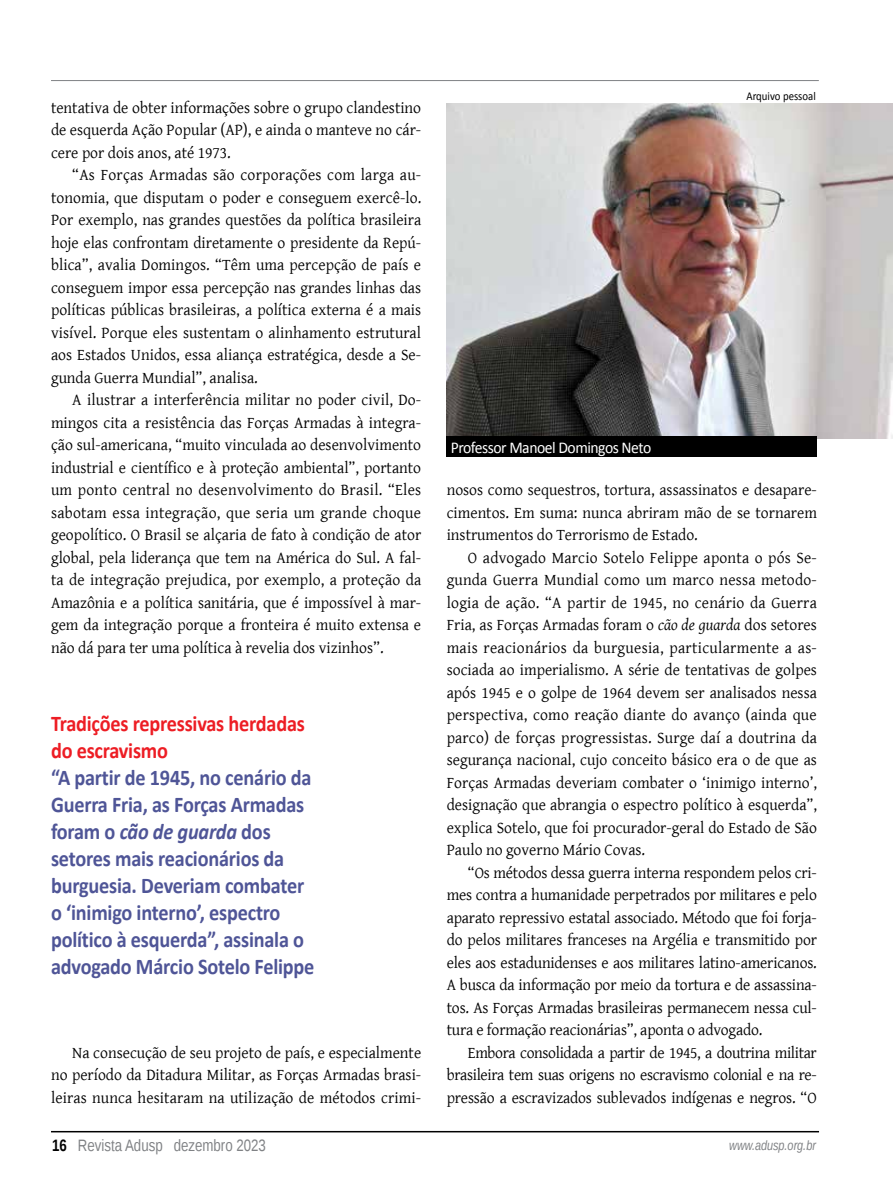
<style>
.page{position:relative;width:893px;height:1191px;background:#fff}
.page>*{position:absolute;margin:0;border:0;box-sizing:border-box;transform-origin:0 0}
.t1{font:700 22.5px/27px "Calibri";letter-spacing:-.01em;color:#4f5597;scale:.9 1}
.t2{font:700 22.5px/27px "Calibri";letter-spacing:-.01em;color:#ed1d24;scale:.9 1}
.t3{font:16.5px/22.5px "Gentium Basic";color:#000;text-align:justify;scale:.95 1}
.t4{font:16.5px "Calibri";letter-spacing:-.03em;color:#fff;scale:.95 1}
.t5{font:16.5px "Liberation Sans Narrow";color:#808285}
.t6{font:italic 13.5px "Liberation Sans Narrow";color:#808285}
.t7{font:12px "Calibri";color:#000;scale:.9 1}
.s1{font-style:italic}
.s2{font-weight:700;color:#000}
</style>
<div class="page">
<hr style="left:51px;top:1131px;width:768px;height:1px;background:#000">
<hr style="left:51px;top:80px;width:768px;height:1px;background:#808285">
<img style="left:447px;top:103px;width:446px;height:335px">
<div style="left:446px;top:436px;width:371px;height:21px;background:#000"></div>
<p class="t3" style="left:51px;top:95px;width:391px">tentativa de obter informações sobre o grupo clandestino de esquerda Ação Popular (AP), e ainda o manteve no cár&shy;cere por dois anos, até 1973.</p>
<p class="t3" style="left:51px;top:163px;width:391px;text-indent:21px">“As Forças Armadas são corporações com larga au&shy;tonomia, que disputam o poder e conseguem exercê-lo.<br>Por exemplo, nas grandes questões da política brasileira hoje elas confrontam diretamente o presidente da Repú&shy;blica”, avalia Domingos. “Têm uma percepção de país e conseguem impor essa percepção nas grandes linhas das políticas públicas brasileiras, a política externa é a mais visível. Porque eles sustentam o alinhamento estrutural aos Estados Unidos, essa aliança estratégica, desde a Se&shy;gunda Guerra Mundial”, analisa.</p>
<p class="t3" style="left:51px;top:388px;width:391px;text-indent:21px">A ilustrar a interferência militar no poder civil, Do&shy;mingos cita a resistência das Forças Armadas à integra&shy;ção sul-americana, “muito vinculada ao desenvolvimento industrial e científico e à proteção ambiental”, portanto um ponto central no desenvolvimento do Brasil. “Eles sabotam essa integração, que seria um grande choque geopolítico. O Brasil se alçaria de fato à condição de ator global, pela liderança que tem na América do Sul. A fal&shy;ta de integração prejudica, por exemplo, a proteção da Amazônia e a política sanitária, que é impossível à mar&shy;gem da integração porque a fronteira é muito extensa e não dá para ter uma política à revelia dos vizinhos”.</p>
<h1 class="t2" style="left:51px;top:710px;width:284px">Tradições repressivas herdadas do escravismo</h1>
<p class="t1" style="left:51px;top:764px;width:294px">“A partir de 1945, no cenário da<br>Guerra Fria, as Forças Armadas foram o <span class="s1">cão de guarda</span> dos setores mais reacionários da burguesia. Deveriam combater o ‘inimigo interno’, espectro político à esquerda”, assinala o advogado Márcio Sotelo Felippe</p>
<p class="t3" style="left:51px;top:1040px;width:391px;text-indent:21px">Na consecução de seu projeto de país, e especialmente no período da Ditadura Militar, as Forças Armadas brasi&shy;leiras nunca hesitaram na utilização de métodos crimi-</p>
<p class="t7" style="left:746px;top:89px;width:79px">Arquivo pessoal</p>
<p class="t4" style="left:451px;top:436px;width:213px">Professor Manoel Domingos Neto</p>
<p class="t3" style="left:447px;top:478px;width:391px">nosos como sequestros, tortura, assassinatos e desapare&shy;cimentos. Em suma: nunca abriram mão de se tornarem instrumentos do Terrorismo de Estado.</p>
<p class="t3" style="left:447px;top:545px;width:391px;text-indent:21px">O advogado Marcio Sotelo Felippe aponta o pós Se&shy;gunda Guerra Mundial como um marco nessa metodo&shy;logia de ação. “A partir de 1945, no cenário da Guerra Fria, as Forças Armadas foram o <span class="s1">cão de guarda</span> dos setores mais reacionários da burguesia, particularmente a as&shy;sociada ao imperialismo. A série de tentativas de golpes após 1945 e o golpe de 1964 devem ser analisados nessa perspectiva, como reação diante do avanço (ainda que parco) de forças progressistas. Surge daí a doutrina da segurança nacional, cujo conceito básico era o de que as Forças Armadas deveriam combater o ‘inimigo interno’, designação que abrangia o espectro político à esquerda”, explica Sotelo, que foi procurador-geral do Estado de São Paulo no governo Mário Covas.</p>
<p class="t3" style="left:447px;top:860px;width:391px;text-indent:21px">“Os métodos dessa guerra interna respondem pelos cri&shy;mes contra a humanidade perpetrados por militares e pelo aparato repressivo estatal associado. Método que foi forja&shy;do pelos militares franceses na Argélia e transmitido por eles aos estadunidenses e aos militares latino-americanos.<br>A busca da informação por meio da tortura e de assassina&shy;tos. As Forças Armadas brasileiras permanecem nessa cul&shy;tura e formação reacionárias”, aponta o advogado.</p>
<p class="t3" style="left:447px;top:1040px;width:391px;text-indent:21px">Embora consolidada a partir de 1945, a doutrina militar brasileira tem suas origens no escravismo colonial e na re&shy;pressão a escravizados sublevados indígenas e negros. “O</p>
<p class="t5" style="left:52px;top:1135px;width:215px"><span class="s2">16</span> Revista Adusp dezembro 2023</p>
<p class="t6" style="left:729px;top:1136px;width:88px">www.adusp.org.br</p>
</div>
